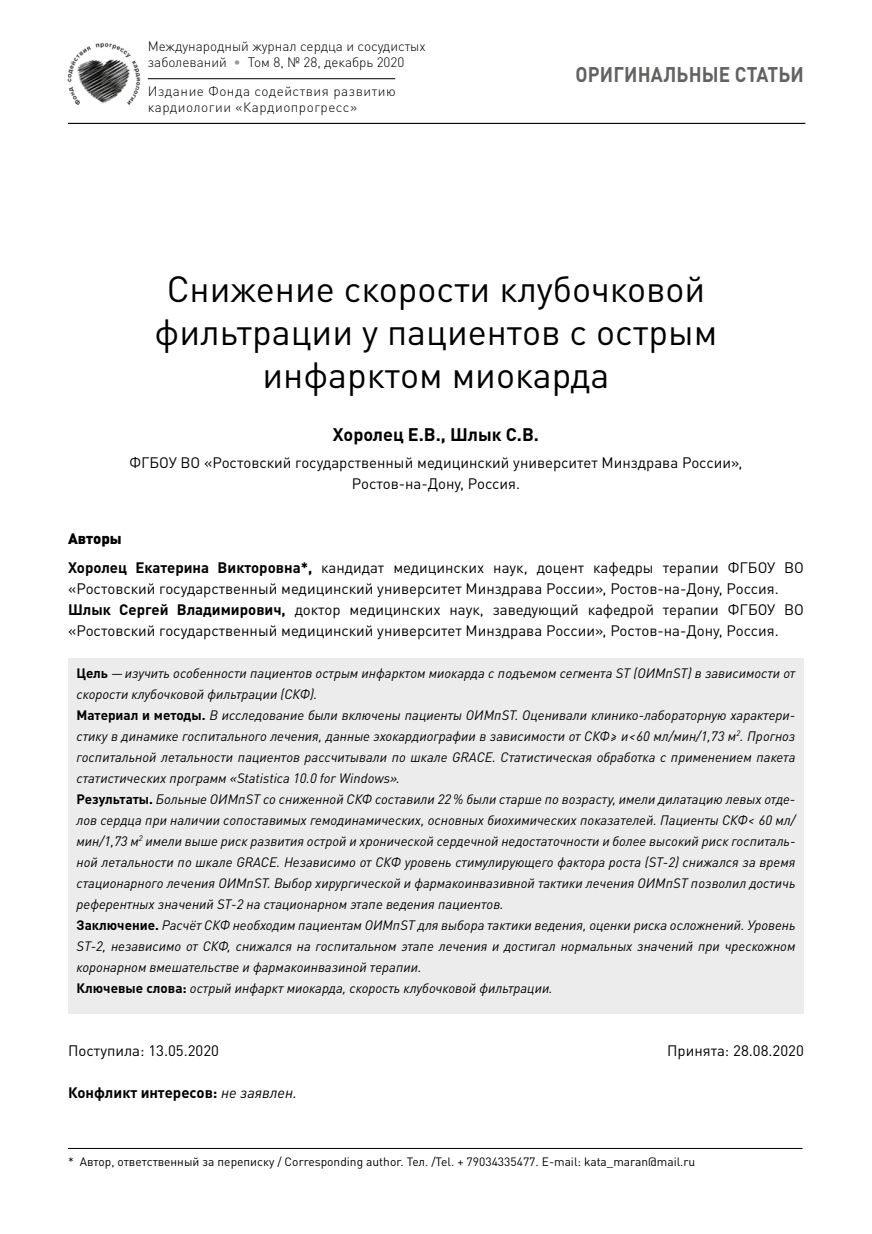
<style>
.page{position:relative;width:872px;height:1234px;background:#fff}
.page>*{position:absolute;margin:0;border:0;box-sizing:border-box;transform-origin:0 0}
.t1{font:36px/43.2px "DIN Pro";color:#000;text-align:center}
.t2{font:700 21px "DIN Pro";letter-spacing:.01em;color:#626261;scale:.9 1}
.t3{font:700 18px "DIN Pro";color:#000}
.t4{font:15px/21px "DIN Pro";color:#000}
.t5{font:700 15px "DIN Pro";color:#000}
.t6{font:italic 13.5px/21px "DIN Pro";color:#000}
.t7{font:300 13.5px/16.2px "DIN Pro";color:#000}
.t8{font:300 13.5px/16.2px "DIN Pro";letter-spacing:.04em;color:#000}
.t9{font:12px "DIN Pro";color:#000}
.s1{color:#9a9a9a}
.s2{font-weight:900}
.s3{font-weight:700}
.s4{font-weight:700;font-style:normal}
.s5{font-weight:400;font-style:italic}
</style>
<div class="page">
<hr style="left:68px;top:123px;width:737px;height:1px;background:#000">
<img style="left:67px;top:42px;width:81px;height:63px">
<hr style="left:148px;top:78px;width:247px;height:1px;background:#000">
<hr style="left:68px;top:1147px;width:734px;height:1px;background:#000">
<div style="left:68px;top:658px;width:736px;height:60px;background:#ececec"></div>
<div style="left:68px;top:700px;width:736px;height:102px;background:#ececec"></div>
<div style="left:68px;top:784px;width:736px;height:144px;background:#ececec"></div>
<div style="left:68px;top:910px;width:736px;height:81px;background:#ececec"></div>
<div style="left:68px;top:973px;width:736px;height:39px;background:#ececec"></div>
<p class="t7" style="left:148px;top:37px;width:279px">Международный журнал сердца и сосудистых заболеваний <span class="s1">•</span> Том 8, № 28, декабрь 2020</p>
<p class="t8" style="left:148px;top:82px;width:249px">Издание Фонда содействия развитию кардиологии «Кардиопрогресс»</p>
<h2 class="t2" style="left:575px;top:57px;width:255px">Оригинальные статьи</h2>
<h1 class="t1" style="left:154px;top:263px;width:564px">Снижение скорости клубочковой фильтрации у пациентов с острым инфарктом миокарда</h1>
<h3 class="t3" style="left:333px;top:419px;width:207px">Хоролец Е.В., Шлык С.В.</h3>
<p class="t4" style="left:129px;top:450px;width:614px;text-align:center">ФГБОУ ВО «Ростовский государственный медицинский университет Минздрава России»,<br>Ростов-на-Дону, Россия.</p>
<p class="t4" style="left:68px;top:523px;width:737px;line-height:28.5px"><span class="s2">Авторы<br></span><span class="s3">Хоролец Екатерина Викторовна*,</span> кандидат медицинских наук, доцент кафедры терапии ФГБОУ ВО</p>
<p class="t4" style="left:68px;top:576px;width:737px">«Ростовский государственный медицинский университет Минздрава России», Ростов-на-Дону, Россия.<br><span class="s3">Шлык Сергей Владимирович,</span> доктор медицинских наук, заведующий кафедрой терапии ФГБОУ ВО «Ростовский государственный медицинский университет Минздрава России», Ростов-на-Дону, Россия.</p>
<p class="t6" style="left:77px;top:661px;width:720px"><span class="s4">Цель</span> — изучить особенности пациентов острым инфарктом миокарда с подъемом сегмента ST (ОИМпST) в зависимости от скорости клубочковой фильтрации (СКФ).<br><span class="s4">Материал и методы.</span> В исследование были включены пациенты ОИМпST. Оценивали клинико-лабораторную характери&shy;стику в динамике госпитального лечения, данные эхокардиографии в зависимости от СКФ≥ и&lt;60 мл/мин/1,73 м<sup>2</sup>. Прогноз госпитальной летальности пациентов рассчитывали по шкале GRACE. Статистическая обработка с применением пакета статистических программ «Statistica 10.0 for Windows».<br><span class="s4">Результаты.</span> Больные ОИМпST со сниженной СКФ составили 22% были старше по возрасту, имели дилатацию левых отде&shy;лов сердца при наличии сопоставимых гемодинамических, основных биохимических показателей. Пациенты СКФ&lt; 60 мл/ мин/1,73 м<sup>2</sup> имели выше риск развития острой и хронической сердечной недостаточности и более высокий риск госпиталь&shy;ной летальности по шкале GRACE. Независимо от СКФ уровень стимулирующего фактора роста (ST-2) снижался за время стационарного лечения ОИМпST. Выбор хирургической и фармакоинвазивной тактики лечения ОИМпST позволил достичь референтных значений ST-2 на стационарном этапе ведения пациентов.<br><span class="s4">Заключение.</span> Расчёт СКФ необходим пациентам ОИМпST для выбора тактики ведения, оценки риска осложнений. Уровень ST-2, независимо от СКФ, снижался на госпитальном этапе лечения и достигал нормальных значений при чрескожном коронарном вмешательстве и фармакоинвазиной терапии.<br><span class="s4">Ключевые слова:</span> острый инфаркт миокарда, скорость клубочковой фильтрации.</p>
<p class="t4" style="left:68px;top:1038px;width:153px">Поступила: 13.05.2020</p>
<p class="t4" style="left:667px;top:1038px;width:138px">Принята: 28.08.2020</p>
<p class="t5" style="left:68px;top:1079px;width:230px">Конфликт интересов: <span class="s5">не заявлен.</span></p>
<p class="t9" style="left:68px;top:1151px;width:628px">* Автор, ответственный за переписку / Corresponding author. Тел. /Tel. + 79034335477. Е-mail: kata_maran@mail.ru</p>
</div>
